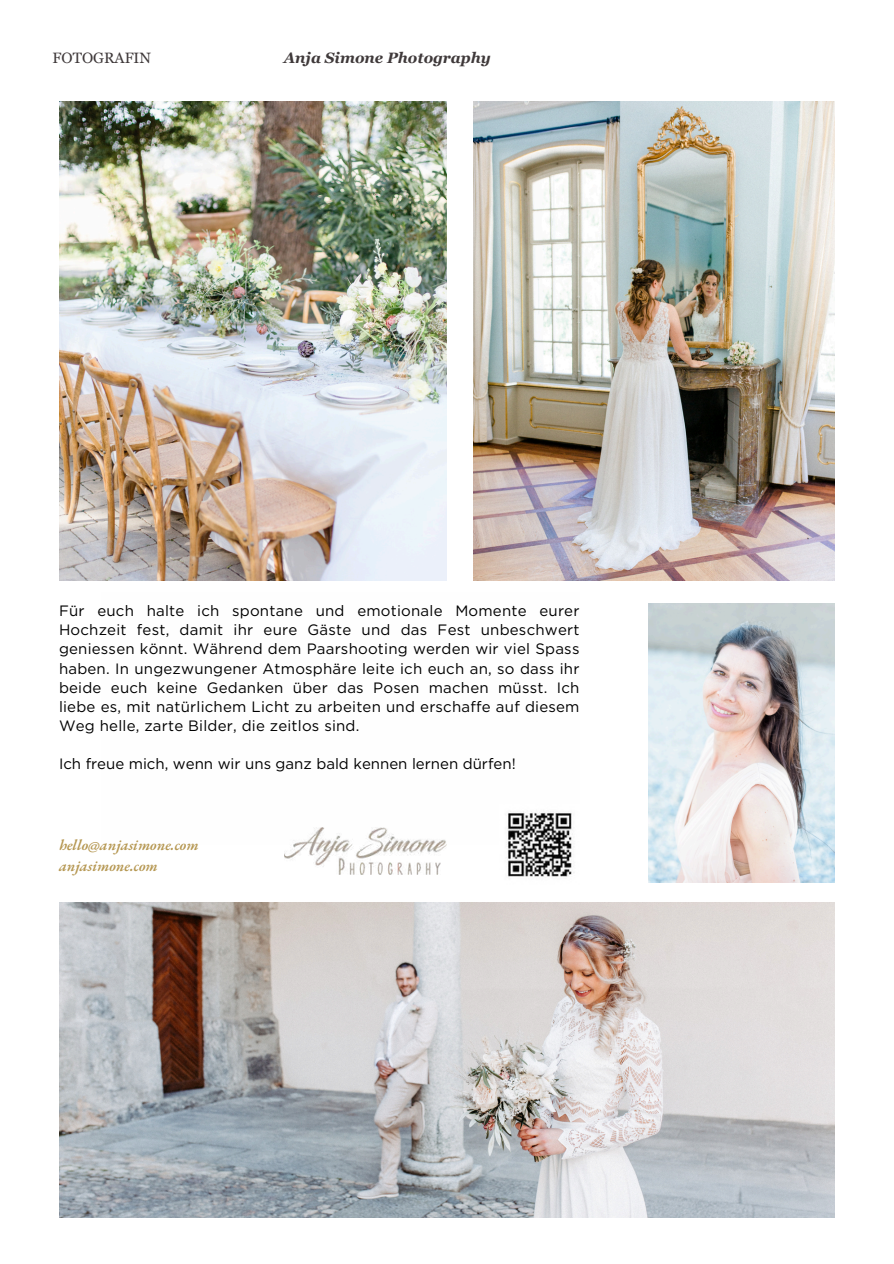
<style>
.page{position:relative;width:894px;height:1264px;background:#fff}
.page>*{position:absolute;margin:0;border:0;box-sizing:border-box;transform-origin:0 0}
.t1{font:15px/19.2px "Gotham";letter-spacing:.015em;color:#000;text-align:justify}
.t2{font:italic 600 15px/21.3px "EB Garamond";color:#b69853}
.t3{font:italic 700 15px "Georgia Pro";color:#3f393a}
.t4{font:15px "Georgia Pro";color:#3f393a}
</style>
<div class="page">
<img style="left:59px;top:101px;width:387px;height:479px">
<img style="left:506px;top:811px;width:68px;height:66px">
<img style="left:59px;top:902px;width:775px;height:315px">
<img style="left:473px;top:101px;width:361px;height:479px">
<img style="left:285px;top:827px;width:162px;height:47px">
<img style="left:648px;top:603px;width:186px;height:279px">
<p class="t4" style="left:53px;top:50px;width:100px">FOTOGRAFIN</p>
<p class="t3" style="left:284px;top:50px;width:208px">Anja Simone Photography</p>
<p class="t1" style="left:59px;top:601px;width:522px">Für euch halte ich spontane und emotionale Momente eurer Hochzeit fest, damit ihr eure Gäste und das Fest unbeschwert geniessen könnt. Während dem Paarshooting werden wir viel Spass haben. In ungezwungener Atmosphäre leite ich euch an, so dass ihr beide euch keine Gedanken über das Posen machen müsst. Ich liebe es, mit natürlichem Licht zu arbeiten und erschaffe auf diesem Weg helle, zarte Bilder, die zeitlos sind.</p>
<p class="t1" style="left:59px;top:754px;width:458px">Ich freue mich, wenn wir uns ganz bald kennen lernen dürfen!</p>
<p class="t2" style="left:59px;top:833px;width:141px">hello@anjasimone.com anjasimone.com</p>
</div>
